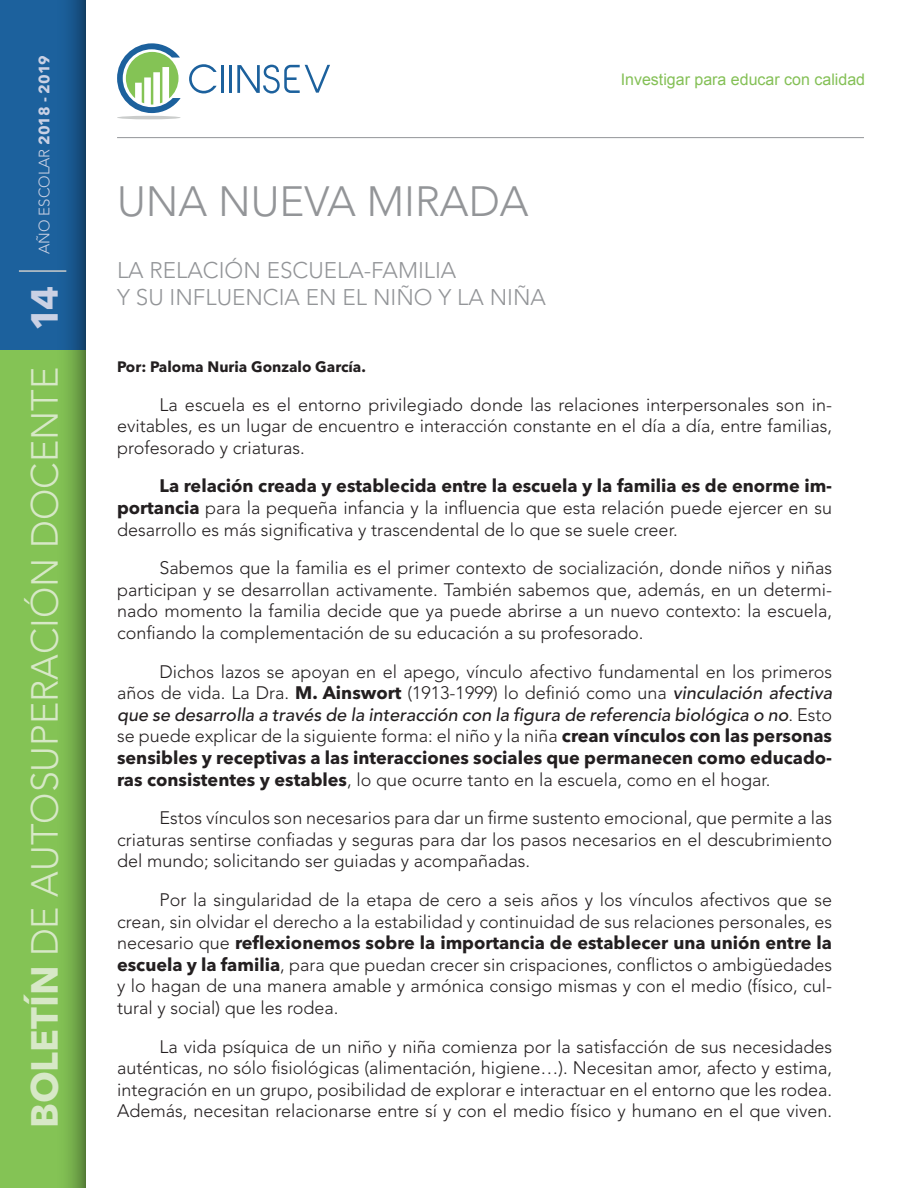
<style>
.page{position:relative;width:918px;height:1188px;background:#fff}
.page>*{position:absolute;margin:0;border:0;box-sizing:border-box;transform-origin:0 0}
.t1{font:300 42px "Avenir LT Std";color:#939598}
.t2{font:300 37.5px "Avenir LT Std";color:#d7e8c7}
.t3{font:300 22.5px/27px "Avenir LT Std";color:#939598}
.t4{font:300 18px/21.6px "Avenir LT Std";color:#231f20;text-align:justify}
.t5{font:700 18px "Avenir Next LT Pro";color:#231f20}
.t6{font:16.05px "Arial";color:#84c056}
.t7{font:700 15px "Avenir Next LT Pro";color:#231f20}
.t8{font:300 15px "Avenir LT Std";color:#cad1e4}
.s1{font-family:"Avenir Next LT Pro";font-weight:700}
.s2{font-family:"Avenir Next LT Pro";font-weight:700;color:#cad1e4}
.s3{font-weight:500;font-style:italic}
.s4{font-family:"Avenir LT Std";font-weight:300}
</style>
<div class="page">
<svg style="left:117px;top:43px;width:64px;height:70px"></svg>
<hr style="left:117px;top:116px;width:64px;height:3px;background:#cacccb;border-radius:50%">
<hr style="left:221px;top:65px;width:3px;height:28px;background:#1c619d">
<hr style="left:229px;top:65px;width:3px;height:28px;background:#1c619d">
<svg style="left:237px;top:65px;width:93px;height:28px"></svg>
<svg style="left:189px;top:64px;width:28px;height:29px"></svg>
<div style="left:0;top:350px;width:85px;height:838px;background:#84c355"></div>
<div style="left:0;top:0;width:85px;height:350px;background:#1c619d"></div>
<svg style="left:66px;top:0;width:19px;height:1188px"></svg>
<hr style="left:117px;top:137px;width:747px;height:1px;background:#939598">
<hr style="left:19px;top:270px;width:47px;height:2px;background:#cacccb">
<p class="t8" style="left:35px;top:254px;width:200px;rotate:-90deg">año escolar <span class="s1">2018 - 2019</span></p>
<h2 class="t2" style="left:23px;top:1128px;width:844px;rotate:-90deg"><span class="s1">Boletín</span> de Autosuperación Docente <span class="s2">14</span></h2>
<h1 class="t1" style="left:117px;top:177px;width:129px">UN A NUE</h1>
<h1 class="t1" style="left:304px;top:177px;width:226px">VA MIRADA</h1>
<p class="t3" style="left:117px;top:257px;width:427px">La relación escuela-fam ilia<br>y su influencia en el niño y la niña</p>
<p class="t6" style="left:621px;top:69px;width:246px">Investigar para educar con calidad</p>
<p class="t7" style="left:117px;top:357px;width:250px">Por: Paloma Nuria Gonzalo García.</p>
<p class="t4" style="left:117px;top:394px;width:717px;text-indent:43px">La escuela es el entorno privilegiado donde las relaciones interpersonales son in&shy;evitables, es un lugar de encuentro e interacción constante en el día a día, entre familias, profesorado y criaturas.</p>
<p class="t5" style="left:160px;top:475px;width:674px">La relación creada y establecida entre la escuela y la familia es de enorme im-</p>
<p class="t4" style="left:117px;top:497px;width:717px"><span class="s1">portancia</span> para la pequeña infancia y la influencia que esta relación puede ejercer en su desarrollo es más significativa y trascendental de lo que se suele creer.</p>
<p class="t4" style="left:117px;top:557px;width:717px;text-indent:43px">Sabemos que la familia es el primer contexto de socialización, donde niños y niñas participan y se desarrollan activamente. También sabemos que, además, en un determi&shy;nado momento la familia decide que ya puede abrirse a un nuevo contexto: la escuela, confiando la complementación de su educación a su profesorado.</p>
<p class="t4" style="left:117px;top:661px;width:717px;text-indent:43px">Dichos lazos se apoyan en el apego, vínculo afectivo fundamental en los primeros años de vida. La Dra. <span class="s1">M. Ainswort</span> (1913-1999) lo definió como una <span class="s3">vinculación afectiva que se desarrolla a través de la interacción con la figura de referencia biológica o no</span>. Esto se puede explicar de la siguiente forma: el niño y la niña <span class="s1">crean vínculos con las personas</span></p>
<p class="t5" style="left:117px;top:747px;width:717px">sensibles y receptivas a las interacciones sociales que permanecen como educado-</p>
<p class="t4" style="left:160px;top:760px;width:674px;line-height:38.5px;text-indent:-43px"><span class="s1">ras consistentes y estables</span>, lo que ocurre tanto en la escuela, como en el hogar.<br>Estos vínculos son necesarios para dar un firme sustento emocional, que permite a las</p>
<p class="t4" style="left:117px;top:829px;width:717px">criaturas sentirse confiadas y seguras para dar los pasos necesarios en el descubrimiento del mundo; solicitando ser guiadas y acompañadas.</p>
<p class="t4" style="left:117px;top:889px;width:717px;text-align:right">Por la singularidad de la etapa de cero a seis años y los vínculos afectivos que se crean, sin olvidar el derecho a la estabilidad y continuidad de sus relaciones personales, es</p>
<p class="t5" style="left:117px;top:932px;width:716px"><span class="s4">necesario que</span> reflexionemos sobre la importancia de establecer una unión entre la</p>
<p class="t4" style="left:117px;top:954px;width:717px"><span class="s1">escuela y la familia</span>, para que puedan crecer sin crispaciones, conflictos o ambigüedades y lo hagan de una manera amable y armónica consigo mismas y con el medio (físico, cul&shy;tural y social) que les rodea.</p>
<p class="t4" style="left:117px;top:1036px;width:717px;text-indent:43px">La vida psíquica de un niño y niña comienza por la satisfacción de sus necesidades auténticas, no sólo fisiológicas (alimentación, higiene…). Necesitan amor, afecto y estima, integración en un grupo, posibilidad de explorar e interactuar en el entorno que les rodea.<br>Además, necesitan relacionarse entre sí y con el medio físico y humano en el que viven.</p>
</div>
